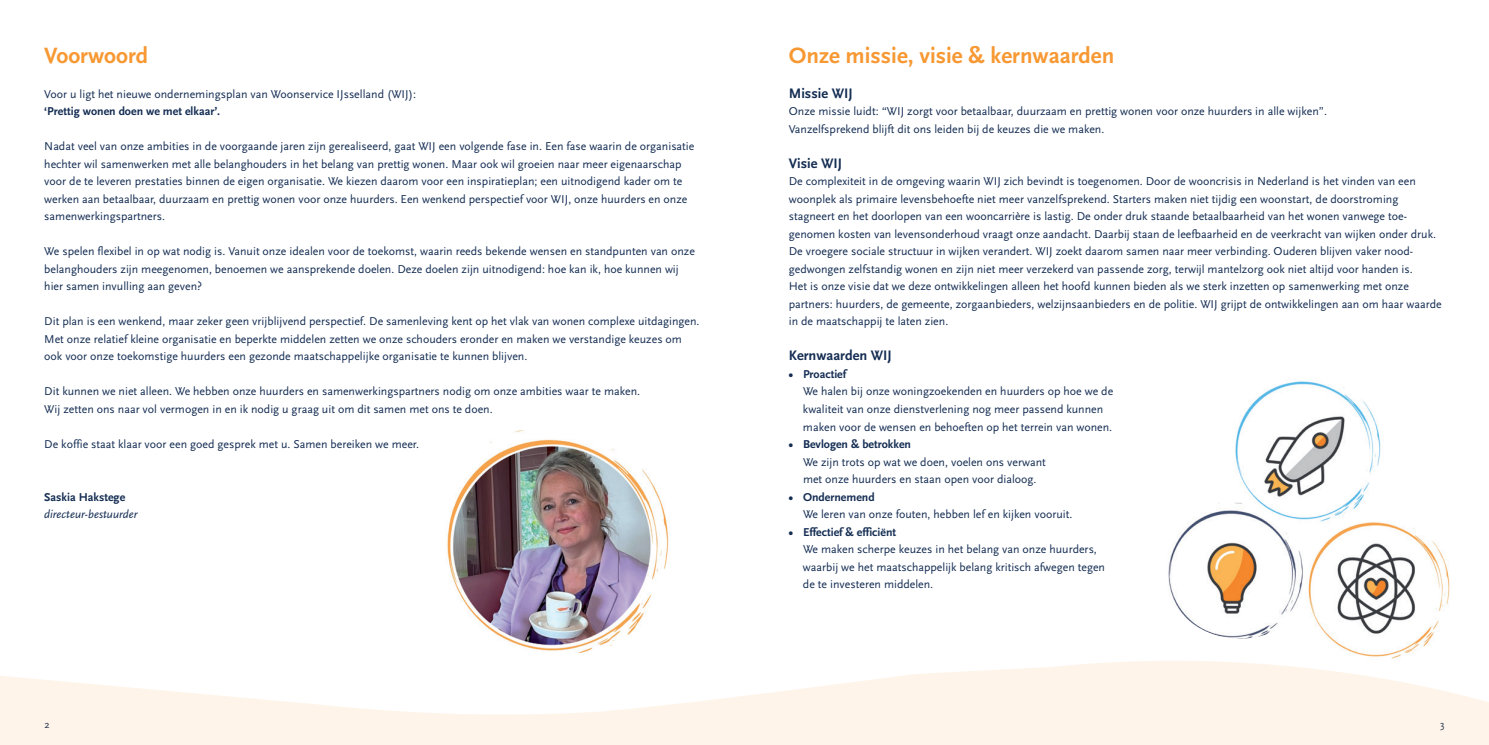
<style>
.page{position:relative;width:1489px;height:745px;background:#fff}
.page>*{position:absolute;margin:0;border:0;box-sizing:border-box;transform-origin:0 0}
.t1{font:700 23.12px "Scala Sans";color:#f79832}
.t2{font:14.38px "Scala Sans Bold LF";color:#132c52}
.t3{font:11.88px/17.5px "Scala Sans";color:#132c52}
.t4{font:11.88px "Scala Sans Bold LF";color:#132c52}
.t5{font:italic 11.88px "Scala Sans";color:#132c52}
.t6{font:10.62px "Scala Sans";color:#132c52}
</style>
<div class="page">
<svg style="left:0;top:661px;width:1488px;height:83px;fill:#fef4ea"></svg>
<img style="left:447px;top:430px;width:222px;height:222px">
<img style="left:1168px;top:503px;width:133px;height:135px">
<img style="left:1301px;top:523px;width:160px;height:149px">
<img style="left:1226px;top:381px;width:159px;height:149px">
<p class="t1" style="left:44px;top:43px;width:105px">Voorwoord</p>
<p class="t3" style="left:44px;top:85px;width:373px">Voor u ligt het nieuwe ondernemingsplan van Woonservice IJsselland (WIJ):</p>
<p class="t4" style="left:44px;top:105px;width:177px">‘Prettig wonen doen we met elkaar’.</p>
<p class="t3" style="left:44px;top:138px;width:651px">Nadat veel van onze ambities in de voorgaande jaren zijn gerealiseerd, gaat WIJ een volgende fase in. Een fase waarin de organisatie hechter wil samenwerken met alle belanghouders in het belang van prettig wonen. Maar ook wil groeien naar meer eigenaarschap voor de te leveren prestaties binnen de eigen organisatie. We kiezen daarom voor een inspiratieplan; een uitnodigend kader om te werken aan betaalbaar, duurzaam en prettig wonen voor onze huurders. Een wenkend perspectief voor WIJ, onze huurders en onze samenwerkingspartners.</p>
<p class="t3" style="left:44px;top:243px;width:652px">We spelen flexibel in op wat nodig is. Vanuit onze idealen voor de toekomst, waarin reeds bekende wensen en standpunten van onze belanghouders zijn meegenomen, benoemen we aansprekende doelen. Deze doelen zijn uitnodigend: hoe kan ik, hoe kunnen wij hier samen invulling aan geven?</p>
<p class="t3" style="left:44px;top:313px;width:656px">Dit plan is een wenkend, maar zeker geen vrijblijvend perspectief. De samenleving kent op het vlak van wonen complexe uitdagingen.<br>Met onze relatief kleine organisatie en beperkte middelen zetten we onze schouders eronder en maken we verstandige keuzes om ook voor onze toekomstige huurders een gezonde maatschappelijke organisatie te kunnen blijven.</p>
<p class="t3" style="left:44px;top:383px;width:597px">Dit kunnen we niet alleen. We hebben onze huurders en samenwerkingspartners nodig om onze ambities waar te maken.</p>
<p class="t3" style="left:44px;top:400px;width:450px">Wij zetten ons naar vol vermogen in en ik nodig u graag uit om dit samen met ons te doen.</p>
<p class="t3" style="left:44px;top:435px;width:376px">De koffie staat klaar voor een goed gesprek met u. Samen bereiken we meer.</p>
<p class="t4" style="left:44px;top:490px;width:82px">Saskia Hakstege</p>
<p class="t5" style="left:44px;top:507px;width:95px">directeur-bestuurder</p>
<p class="t1" style="left:788px;top:43px;width:327px">Onze missie, visie &amp; kernwaarden</p>
<p class="t2" style="left:788px;top:85px;width:65px">Missie WIJ</p>
<p class="t3" style="left:788px;top:103px;width:539px">Onze missie luidt: “WIJ zorgt voor betaalbaar, duurzaam en prettig wonen voor onze huurders in alle wijken”.</p>
<p class="t3" style="left:788px;top:120px;width:317px">Vanzelfsprekend blijft dit ons leiden bij de keuzes die we maken.</p>
<p class="t2" style="left:788px;top:155px;width:55px">Visie WIJ</p>
<p class="t3" style="left:788px;top:173px;width:648px">De complexiteit in de omgeving waarin WIJ zich bevindt is toegenomen. Door de wooncrisis in Nederland is het vinden van een woonplek als primaire levensbehoefte niet meer vanzelfsprekend. Starters maken niet tijdig een woonstart, de doorstroming stagneert en het doorlopen van een wooncarrière is lastig. De onder druk staande betaalbaarheid van het wonen vanwege toe&shy;genomen kosten van levensonderhoud vraagt onze aandacht. Daarbij staan de leefbaarheid en de veerkracht van wijken onder druk.<br>De vroegere sociale structuur in wijken verandert. WIJ zoekt daarom samen naar meer verbinding. Ouderen blijven vaker nood&shy;gedwongen zelfstandig wonen en zijn niet meer verzekerd van passende zorg, terwijl mantelzorg ook niet altijd voor handen is.</p>
<p class="t3" style="left:788px;top:278px;width:654px">Het is onze visie dat we deze ontwikkelingen alleen het hoofd kunnen bieden als we sterk inzetten op samenwerking met onze partners: huurders, de gemeente, zorgaanbieders, welzijnsaanbieders en de politie. WIJ grijpt de ontwikkelingen aan om haar waarde in de maatschappij te laten zien.</p>
<p class="t2" style="left:788px;top:348px;width:105px">Kernwaarden WIJ</p>
<p class="t4" style="left:788px;top:367px;width:59px">• Proactief</p>
<p class="t3" style="left:803px;top:383px;width:312px">We halen bij onze woningzoekenden en huurders op hoe we de kwaliteit van onze dienstverlening nog meer passend kunnen maken voor de wensen en behoeften op het terrein van wonen.</p>
<p class="t4" style="left:788px;top:437px;width:124px">• Bevlogen &amp; betrokken</p>
<p class="t3" style="left:803px;top:453px;width:244px">We zijn trots op wat we doen, voelen ons verwant</p>
<p class="t3" style="left:803px;top:470px;width:235px">met onze huurders en staan open voor dialoog.</p>
<p class="t4" style="left:788px;top:490px;width:87px">• Ondernemend</p>
<p class="t3" style="left:803px;top:505px;width:271px">We leren van onze fouten, hebben lef en kijken vooruit.</p>
<p class="t4" style="left:788px;top:525px;width:109px">• Effectief &amp; efficiënt</p>
<p class="t3" style="left:803px;top:540px;width:303px">We maken scherpe keuzes in het belang van onze huurders, waarbij we het maatschappelijk belang kritisch afwegen tegen de te investeren middelen.</p>
<p class="t6" style="left:45px;top:718px;width:7px">2</p>
<p class="t6" style="left:1439px;top:718px;width:6px">3</p>
</div>
